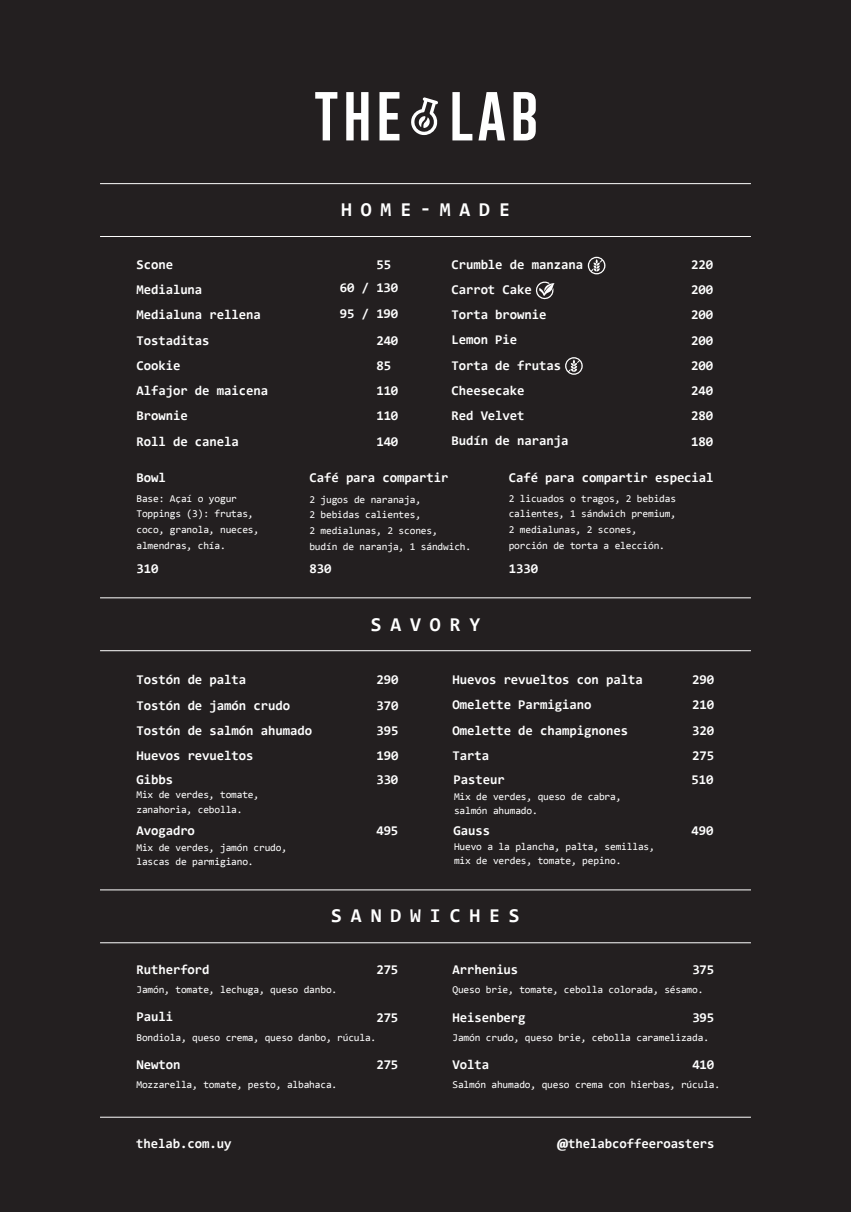
<style>
.page{position:relative;width:851px;height:1212px;background:#fff}
.page>*{position:absolute;margin:0;border:0;box-sizing:border-box;transform-origin:0 0}
.t1{font:700 19.8px "Consolas";letter-spacing:.45em;color:#fff}
.t2{font:700 13.35px/25.2px "Consolas";letter-spacing:-.005em;color:#fff}
.t3{font:700 13.35px "Consolas";letter-spacing:-.005em;color:#fff;scale:1.5 1}
.t4{font:10.35px/15.8px "Consolas";letter-spacing:-.015em;color:#fff}
</style>
<div class="page">
<div style="left:0;top:0;width:850px;height:1212px;background:#231f20"></div>
<hr style="left:100px;top:236px;width:650px;height:1px;background:#fff">
<hr style="left:100px;top:889px;width:650px;height:1px;background:#fff">
<hr style="left:100px;top:1117px;width:650px;height:1px;background:#fff">
<hr style="left:100px;top:183px;width:650px;height:1px;background:#fff">
<hr style="left:100px;top:650px;width:650px;height:1px;background:#fff">
<hr style="left:100px;top:597px;width:650px;height:1px;background:#fff">
<hr style="left:100px;top:942px;width:650px;height:1px;background:#fff">
<svg style="left:315px;top:92px;width:220px;height:48px"></svg>
<svg style="left:535px;top:281px;width:19px;height:19px"></svg>
<svg style="left:587px;top:257px;width:18px;height:17px"></svg>
<svg style="left:565px;top:357px;width:18px;height:18px"></svg>
<h1 class="t1" style="left:341px;top:196px;width:170px">HOME-MADE</h1>
<p class="t2" style="left:136px;top:252px;width:133px">Scone<br>Medialuna<br>Medialuna rellena<br>Tostaditas<br>Cookie<br>Alfajor de maicena<br>Brownie<br>Roll de canela</p>
<p class="t2" style="left:376px;top:252px;width:16px">55</p>
<p class="t2" style="left:340px;top:275px;width:60px">60 / 130<br>95 / 190</p>
<p class="t2" style="left:376px;top:327px;width:23px">240<br>85<br>110<br>110<br>140</p>
<p class="t2" style="left:451px;top:252px;width:133px">Crumble de manzana<br>Carrot Cake<br>Torta brownie<br>Lemon Pie<br>Torta de frutas<br>Cheesecake<br>Red Velvet<br>Budín de naranja</p>
<p class="t2" style="left:691px;top:252px;width:23px;text-align:justify">220<br>200<br>200<br>200<br>200<br>240<br>280<br>180</p>
<p class="t2" style="left:136px;top:464px;width:31px">Bowl</p>
<p class="t2" style="left:309px;top:464px;width:140px">Café para compartir</p>
<p class="t4" style="left:309px;top:491px;width:163px">2 jugos de naranaja,<br>2 bebidas calientes,<br>2 medialunas, 2 scones,<br>budín de naranja, 1 sándwich.</p>
<p class="t4" style="left:136px;top:490px;width:124px">Base: Açaí o yogur<br>Toppings (3): frutas, coco, granola, nueces, almendras, chía.</p>
<p class="t2" style="left:508px;top:465px;width:206px">Café para compartir especial</p>
<p class="t4" style="left:508px;top:490px;width:169px">2 licuados o tragos, 2 bebidas calientes, 1 sándwich premium,<br>2 medialunas, 2 scones, porción de torta a elección.</p>
<p class="t2" style="left:136px;top:556px;width:23px">310</p>
<p class="t2" style="left:309px;top:556px;width:23px">830</p>
<p class="t2" style="left:508px;top:556px;width:31px">1330</p>
<h1 class="t1" style="left:370px;top:612px;width:111px">SAVORY</h1>
<p class="t2" style="left:136px;top:667px;width:177px">Tostón de palta<br>Tostón de jamón crudo<br>Tostón de salmón ahumado<br>Huevos revueltos</p>
<p class="t2" style="left:376px;top:667px;width:23px;text-align:justify">290<br>370<br>395<br>190</p>
<p class="t2" style="left:452px;top:667px;width:192px">Huevos revueltos con palta<br>Omelette Parmigiano<br>Omelette de champignones<br>Tarta</p>
<p class="t2" style="left:692px;top:667px;width:23px;text-align:justify">290<br>210<br>320<br>275</p>
<p class="t2" style="left:136px;top:767px;width:38px">Gibbs</p>
<p class="t2" style="left:376px;top:767px;width:23px">330</p>
<p class="t2" style="left:453px;top:767px;width:53px">Pasteur</p>
<p class="t2" style="left:691px;top:767px;width:23px">510</p>
<p class="t4" style="left:136px;top:788px;width:124px;line-height:14.2px">Mix de verdes, tomate, zanahoria, cebolla.</p>
<p class="t4" style="left:136px;top:840px;width:152px;line-height:14.2px">Mix de verdes, jamón crudo, lascas de parmigiano.</p>
<p class="t2" style="left:136px;top:818px;width:60px">Avogadro</p>
<p class="t2" style="left:376px;top:818px;width:23px">495</p>
<p class="t4" style="left:454px;top:789px;width:169px;line-height:14.2px">Mix de verdes, queso de cabra, salmón ahumado.</p>
<p class="t4" style="left:454px;top:839px;width:202px;line-height:14.2px">Huevo a la plancha, palta, semillas, mix de verdes, tomate, pepino.</p>
<p class="t2" style="left:453px;top:818px;width:38px">Gauss</p>
<p class="t2" style="left:691px;top:818px;width:23px">490</p>
<h1 class="t1" style="left:331px;top:903px;width:190px">SANDWICHES</h1>
<p class="t2" style="left:136px;top:957px;width:75px">Rutherford</p>
<p class="t2" style="left:136px;top:1004px;width:38px">Pauli</p>
<p class="t2" style="left:136px;top:1052px;width:45px">Newton</p>
<p class="t2" style="left:376px;top:957px;width:23px">275</p>
<p class="t2" style="left:376px;top:1004px;width:23px">275</p>
<p class="t2" style="left:376px;top:1052px;width:23px">275</p>
<p class="t4" style="left:136px;top:982px;width:202px">Jamón, tomate, lechuga, queso danbo.</p>
<p class="t4" style="left:136px;top:1029px;width:241px">Bondiola, queso crema, queso danbo, rúcula.</p>
<p class="t4" style="left:136px;top:1076px;width:202px">Mozzarella, tomate, pesto, albahaca.</p>
<p class="t2" style="left:452px;top:957px;width:67px">Arrhenius</p>
<p class="t2" style="left:452px;top:1004px;width:75px">Heisenberg</p>
<p class="t2" style="left:452px;top:1052px;width:38px">Volta</p>
<p class="t2" style="left:692px;top:957px;width:23px">375</p>
<p class="t2" style="left:692px;top:1004px;width:23px">395</p>
<p class="t2" style="left:692px;top:1052px;width:23px">410</p>
<p class="t4" style="left:452px;top:982px;width:252px">Queso brie, tomate, cebolla colorada, sésamo.</p>
<p class="t4" style="left:452px;top:1029px;width:258px">Jamón crudo, queso brie, cebolla caramelizada.</p>
<p class="t4" style="left:452px;top:1076px;width:269px">Salmón ahumado, queso crema con hierbas, rúcula.</p>
<p class="t2" style="left:136px;top:1131px;width:97px">thelab.com.uy</p>
<p class="t3" style="left:557px;top:1135px;width:106px">@thelabcoffeeroasters</p>
</div>
